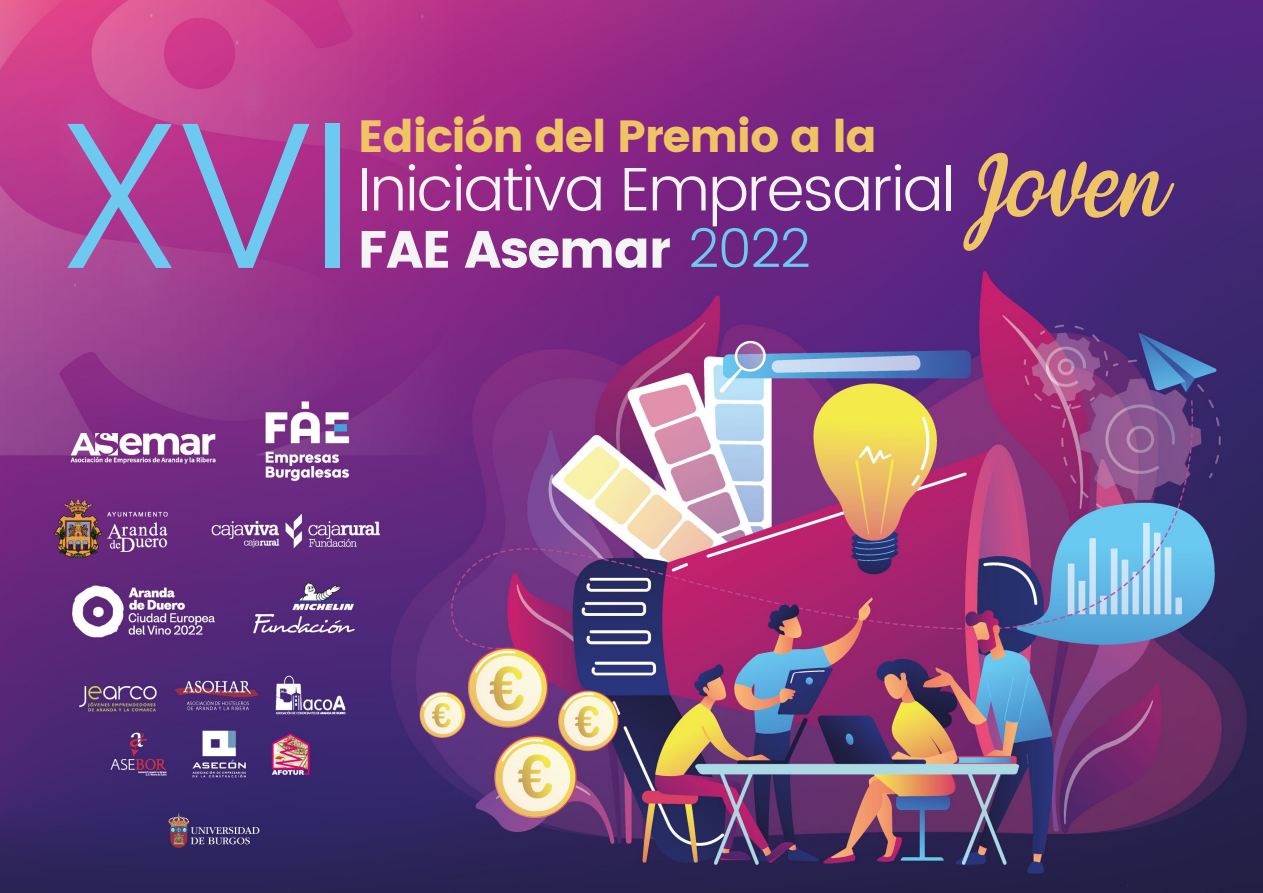
<style>
.page{position:relative;width:1263px;height:893px;background:#fff}
.page>*{position:absolute;margin:0;border:0;box-sizing:border-box;transform-origin:0 0}
.t1{font:300 208.8px "Poppins";color:#6dc9f0}
.t2{font:300 61.5px "Poppins";letter-spacing:-.03em;color:#f4f4f4}
.t3{font:52.2px "Poppins";letter-spacing:-.03em;color:#f4f4f4}
.t4{font:45px "Poppins";letter-spacing:-.03em;color:#eec465}
.s1{font-family:"Veni";font-weight:400;font-size:73.8px;color:#eec465}
.s2{font-weight:300;font-size:53.85px;color:#6dc9f0}
</style>
<div class="page">
<img style="left:0;top:0;width:1263px;height:893px">
<h1 class="t1" style="left:57px;top:45px;width:300px">XVI</h1>
<p class="t4" style="left:358px;top:110px;width:520px">Edición del Premio a la</p>
<p class="t2" style="left:358px;top:145px;width:814px">Iniciativa Empresarial <span class="s1">JOVEN</span></p>
<p class="t3" style="left:358px;top:219px;width:455px">FAE Asemar <span class="s2">2022</span></p>
</div>
